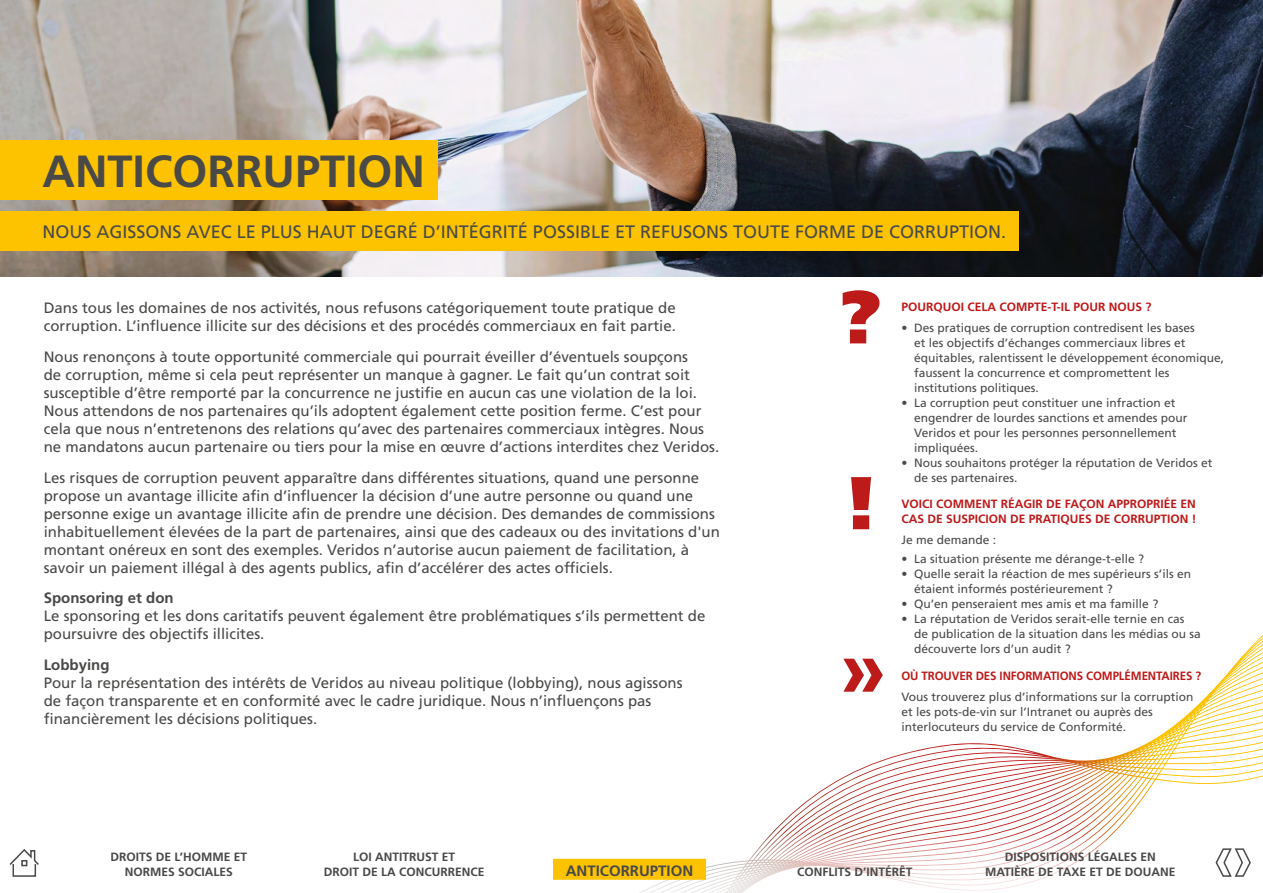
<style>
.page{position:relative;width:1263px;height:893px;background:#fff}
.page>*{position:absolute;margin:0;border:0;box-sizing:border-box;transform-origin:0 0}
.H2-Headline-30pt-gra{font:700 45px "Frutiger LT Pro";color:#494948}
.H3-Roman-12pt-grau-3{font:18px "Frutiger LT Pro";color:#494948}
.Copy_10pt_grau{font:15px/18px "Frutiger LT Pro";color:#494948}
.Copy_10pt_grau_bold{font:700 15px "Frutiger LT Pro";color:#494948}
.p_Copy_Hinweistext{font:12px/15px "Frutiger LT Pro";color:#494948}
.t1{font:700 12px/15px "Frutiger LT Pro";color:#494948;text-align:center}
.H4_Head_Hinweistext{font:700 12px/15px "Frutiger LT Pro";color:#bd1a1a}
.H4_Head_Hinweistext-2{font:700 12px "Frutiger LT Pro";color:#bd1a1a;scale:.96 1}
</style>
<div class="page">
<svg style="left:772px;top:671px;width:458px;height:162px"></svg>
<img style="left:0;top:0;width:1263px;height:276px">
<svg style="left:843px;top:659px;width:40px;height:33px"></svg>
<div style="left:0;top:140px;width:438px;height:60px;background:#fdc300"></div>
<div style="left:0;top:212px;width:1019px;height:39px;background:#fdc300"></div>
<svg style="left:843px;top:290px;width:36px;height:53px"></svg>
<svg style="left:851px;top:477px;width:20px;height:52px"></svg>
<svg style="left:1215px;top:848px;width:36px;height:29px"></svg>
<svg style="left:9px;top:849px;width:30px;height:28px"></svg>
<div style="left:553px;top:859px;width:153px;height:21px;background:#fdc300"></div>
<h2 class="H2-Headline-30pt-gra" style="left:43px;top:144px;width:384px">ANTICORRUPTION</h2>
<h3 class="H3-Roman-12pt-grau-3" style="left:43px;top:221px;width:965px">NOUS AGISSONS AVEC LE PLUS HAUT DEGRÉ D’INTÉGRITÉ POSSIBLE ET REFUSONS TOUTE FORME DE CORRUPTION.</h3>
<p class="Copy_10pt_grau" style="left:44px;top:299px;width:634px">Dans tous les domaines de nos activités, nous refusons catégoriquement toute pratique de corruption. L’influence illicite sur des décisions et des procédés commerciaux en fait partie.</p>
<p class="Copy_10pt_grau" style="left:44px;top:348px;width:677px">Nous renonçons à toute opportunité commerciale qui pourrait éveiller d’éventuels soupçons<br>de corruption, même si cela peut représenter un manque à gagner. Le fait qu’un contrat soit susceptible d’être remporté par la concurrence ne justifie en aucun cas une violation de la loi.<br>Nous attendons de nos partenaires qu’ils adoptent également cette position ferme. C’est pour cela que nous n’entretenons des relations qu’avec des partenaires commerciaux intègres. Nous ne mandatons aucun partenaire ou tiers pour la mise en œuvre d’actions interdites chez Veridos.</p>
<p class="Copy_10pt_grau" style="left:44px;top:469px;width:678px">Les risques de corruption peuvent apparaître dans différentes situations, quand une personne propose un avantage illicite afin d’influencer la décision d’une autre personne ou quand une personne exige un avantage illicite afin de prendre une décision. Des demandes de commissions inhabituellement élevées de la part de partenaires, ainsi que des cadeaux ou des invitations d'un montant onéreux en sont des exemples. Veridos n’autorise aucun paiement de facilitation, à savoir un paiement illégal à des agents publics, afin d’accélérer des actes officiels.</p>
<p class="Copy_10pt_grau_bold" style="left:44px;top:589px;width:132px">Sponsoring et don</p>
<p class="Copy_10pt_grau" style="left:44px;top:607px;width:663px">Le sponsoring et les dons caritatifs peuvent également être problématiques s’ils permettent de poursuivre des objectifs illicites.</p>
<p class="Copy_10pt_grau_bold" style="left:44px;top:656px;width:67px">Lobbying</p>
<p class="Copy_10pt_grau" style="left:44px;top:674px;width:640px">Pour la représentation des intérêts de Veridos au niveau politique (lobbying), nous agissons de façon transparente et en conformité avec le cadre juridique. Nous n’influençons pas financièrement les décisions politiques.</p>
<h4 class="H4_Head_Hinweistext" style="left:901px;top:299px;width:251px">POURQUOI CELA COMPTE-T-IL POUR NOUS ?</h4>
<p class="p_Copy_Hinweistext" style="left:914px;top:320px;width:312px;text-indent:-13px">• Des pratiques de corruption contredisent les bases<br>et les objectifs d’échanges commerciaux libres et équitables, ralentissent le développement économique, faussent la concurrence et compromettent les institutions politiques.</p>
<p class="p_Copy_Hinweistext" style="left:914px;top:395px;width:275px;text-indent:-13px">• La corruption peut constituer une infraction et engendrer de lourdes sanctions et amendes pour Veridos et pour les personnes personnellement impliquées.</p>
<p class="p_Copy_Hinweistext" style="left:914px;top:455px;width:300px;text-indent:-13px">• Nous souhaitons protéger la réputation de Veridos et de ses partenaires.</p>
<h4 class="H4_Head_Hinweistext" style="left:901px;top:496px;width:297px">VOICI COMMENT RÉAGIR DE FAÇON APPROPRIÉE EN<br>CAS DE SUSPICION DE PRATIQUES DE CORRUPTION !</h4>
<p class="p_Copy_Hinweistext" style="left:901px;top:532px;width:96px">Je me demande :</p>
<p class="p_Copy_Hinweistext" style="left:901px;top:552px;width:244px">• La situation présente me dérange-t-elle ?</p>
<p class="p_Copy_Hinweistext" style="left:914px;top:567px;width:278px;text-indent:-13px">• Quelle serait la réaction de mes supérieurs s’ils en étaient informés postérieurement ?</p>
<p class="p_Copy_Hinweistext" style="left:901px;top:597px;width:258px">• Qu’en penseraient mes amis et ma famille ?</p>
<p class="p_Copy_Hinweistext" style="left:914px;top:612px;width:288px;text-indent:-13px">• La réputation de Veridos serait-elle ternie en cas de publication de la situation dans les médias ou sa découverte lors d’un audit ?</p>
<h4 class="H4_Head_Hinweistext-2" style="left:901px;top:668px;width:314px">OÙ TROUVER DES INFORMATIONS COMPLÉMENTAIRES ?</h4>
<p class="p_Copy_Hinweistext" style="left:901px;top:689px;width:294px">Vous trouverez plus d’informations sur la corruption et les pots-de-vin sur l’Intranet ou auprès des interlocuteurs du service de Conformité.</p>
<p class="t1" style="left:111px;top:849px;width:138px">DROITS DE L’HOMME ET<br>NORMES SOCIALES</p>
<p class="t1" style="left:324px;top:849px;width:162px">LOI ANTITRUST ET<br>DROIT DE LA CONCURRENCE</p>
<p class="Copy_10pt_grau_bold" style="left:566px;top:861px;width:129px">ANTICORRUPTION</p>
<p class="t1" style="left:797px;top:864px;width:117px">CONFLITS D’INTÉRÊT</p>
<p class="t1" style="left:985px;top:849px;width:192px">DISPOSITIONS LÉGALES EN<br>MATIÈRE DE TAXE ET DE DOUANE</p>
</div>
